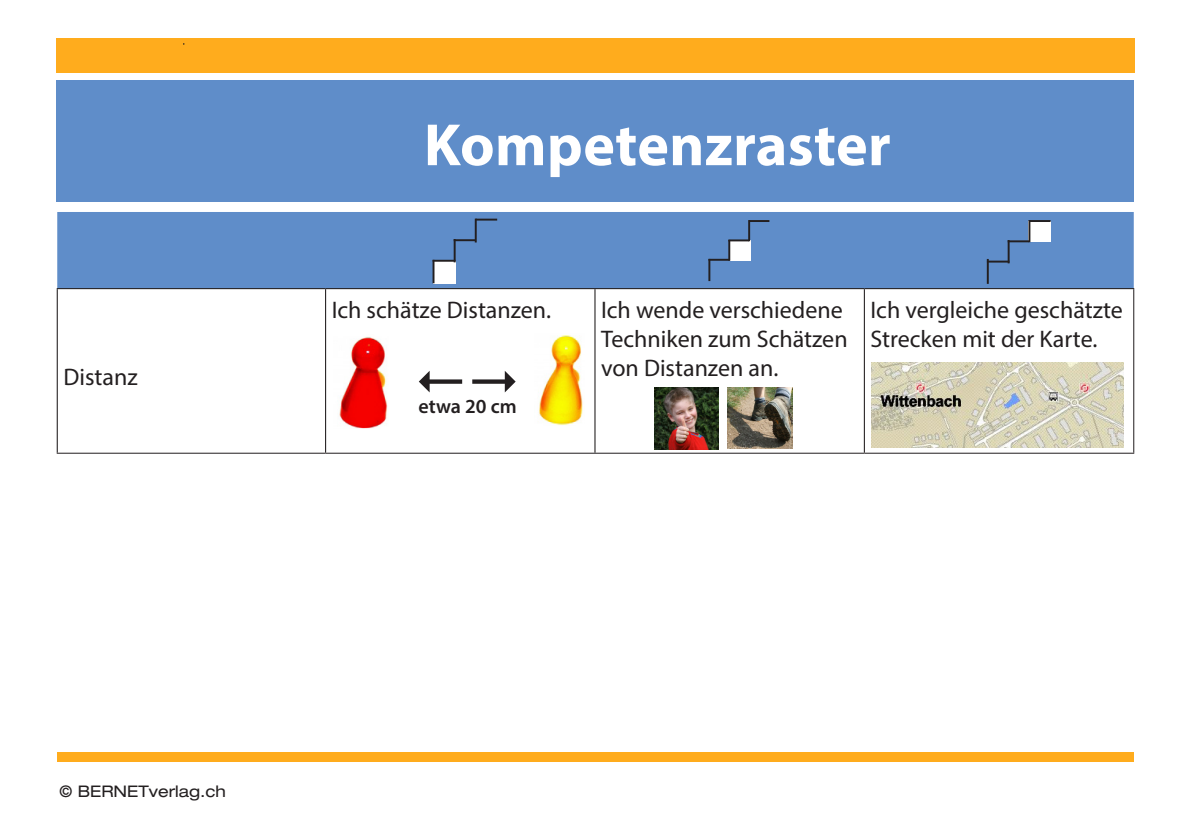
<style>
.page{position:relative;width:1191px;height:840px;background:#fff}
.page>*{position:absolute;margin:0;border:0;box-sizing:border-box;transform-origin:0 0}
.Inhaltsverzeichnis_T{font:700 60px "Myriad Pro";letter-spacing:.005em;color:#fff}
.t1{font:24px/28.8px "Myriad Pro";color:#231f20}
.t2{font:600 20px "Myriad Pro";color:#231f20}
.t3{font:expanded 16px "Helvetica Neue";color:#231f20}
</style>
<div class="page">
<div style="left:57px;top:212px;width:1076px;height:76px;background:#5f8dc9"></div>
<hr style="left:57px;top:289px;width:1px;height:163px;background:#231f20">
<hr style="left:325px;top:289px;width:1px;height:163px;background:#231f20">
<hr style="left:594px;top:289px;width:1px;height:163px;background:#231f20">
<hr style="left:864px;top:289px;width:1px;height:163px;background:#231f20">
<hr style="left:57px;top:288px;width:268px;height:1px;background:#231f20">
<hr style="left:325px;top:288px;width:270px;height:1px;background:#231f20">
<hr style="left:595px;top:288px;width:269px;height:1px;background:#231f20">
<hr style="left:864px;top:288px;width:270px;height:1px;background:#231f20">
<hr style="left:1133px;top:289px;width:1px;height:163px;background:#231f20">
<hr style="left:57px;top:452px;width:268px;height:1px;background:#231f20">
<hr style="left:325px;top:452px;width:270px;height:1px;background:#231f20">
<hr style="left:595px;top:452px;width:269px;height:1px;background:#231f20">
<hr style="left:864px;top:452px;width:270px;height:1px;background:#231f20">
<div style="left:57px;top:80px;width:1077px;height:121px;background:#5f8dc9"></div>
<div style="left:56px;top:38px;width:1078px;height:34px;background:#ffac1d"></div>
<div style="left:57px;top:752px;width:1077px;height:9px;background:#ffac1d"></div>
<div style="left:433px;top:261px;width:22px;height:22px;background:#fff"></div>
<hr style="left:432px;top:260px;width:2px;height:23px;background:#231f20">
<svg style="left:454px;top:241px;width:1px;height:21px"></svg>
<hr style="left:475px;top:218px;width:2px;height:24px;background:#231f20">
<hr style="left:432px;top:259px;width:23px;height:2px;background:#231f20">
<hr style="left:454px;top:239px;width:21px;height:2px;background:#231f20">
<hr style="left:475px;top:218px;width:22px;height:2px;background:#231f20">
<div style="left:729px;top:240px;width:21px;height:20px;background:#fff"></div>
<hr style="left:708px;top:259px;width:2px;height:22px;background:#231f20">
<hr style="left:728px;top:240px;width:2px;height:20px;background:#231f20">
<hr style="left:748px;top:220px;width:2px;height:21px;background:#231f20">
<svg style="left:708px;top:259px;width:20px;height:1px"></svg>
<hr style="left:728px;top:239px;width:21px;height:2px;background:#231f20">
<hr style="left:749px;top:220px;width:20px;height:2px;background:#231f20">
<div style="left:1028px;top:221px;width:22px;height:21px;background:#fff"></div>
<hr style="left:986px;top:259px;width:2px;height:25px;background:#231f20">
<hr style="left:1007px;top:240px;width:2px;height:23px;background:#231f20">
<hr style="left:1028px;top:220px;width:2px;height:22px;background:#231f20">
<hr style="left:987px;top:260px;width:22px;height:2px;background:#231f20">
<hr style="left:1007px;top:240px;width:22px;height:2px;background:#231f20">
<hr style="left:1029px;top:220px;width:21px;height:2px;background:#231f20">
<img style="left:654px;top:387px;width:65px;height:62px">
<img style="left:339px;top:336px;width:49px;height:92px">
<img style="left:539px;top:335px;width:44px;height:90px">
<img style="left:728px;top:387px;width:64px;height:61px">
<img style="left:872px;top:362px;width:251px;height:85px">
<p class="t1" style="left:63px;top:362px;width:76px">Distanz</p>
<p class="Inhaltsverzeichnis_T" style="left:424px;top:106px;width:468px">Kompetenzraster</p>
<p class="t1" style="left:332px;top:295px;width:221px">Ich schätze Distanzen.</p>
<p class="t1" style="left:601px;top:295px;width:248px">Ich wende verschiedene<br>Techniken zum Schätzen von Distanzen an.</p>
<p class="t1" style="left:870px;top:295px;width:254px">Ich vergleiche geschätzte<br>Strecken mit der Karte.</p>
<p class="t2" style="left:418px;top:393px;width:100px">etwa 20 cm</p>
<p class="t3" style="left:60px;top:781px;width:168px">© BERNETverlag.ch</p>
</div>
